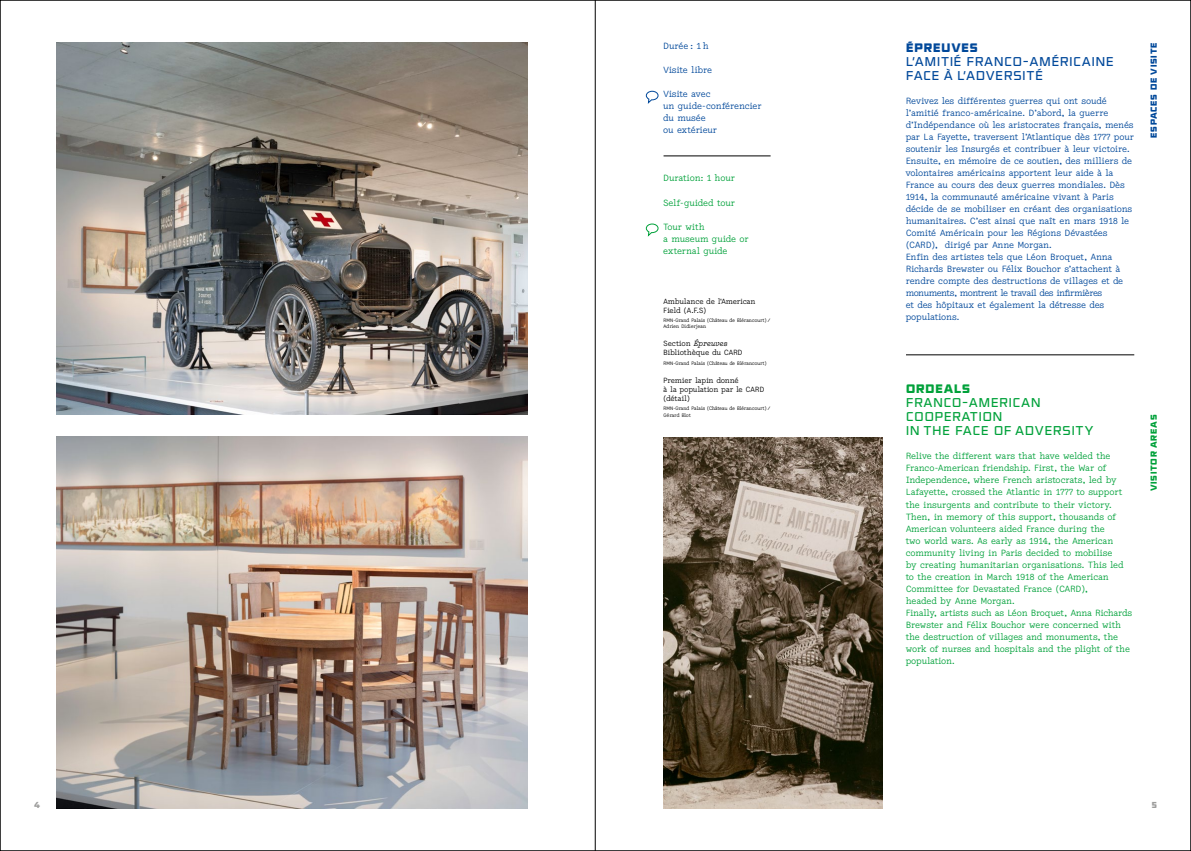
<style>
.page{position:relative;width:1191px;height:851px;background:#fff}
.page>*{position:absolute;margin:0;border:0;box-sizing:border-box;transform-origin:0 0}
.t1{font:12.5px/14px "NN Rektorat STD";letter-spacing:.07em;color:#00a13a}
.t2{font:12.5px/14px "NN Rektorat STD";letter-spacing:.07em;color:#00489a}
.t3{font:900 12px "NN Rektorat STD";letter-spacing:.07em;color:#00489a}
.t4{font:900 12px "NN Rektorat STD";letter-spacing:.07em;color:#00a13a}
.t5{font:9px/12px "Lacrima Senza";letter-spacing:.025em;color:#00489a}
.t6{font:9px/12px "Lacrima Senza";letter-spacing:.03em;color:#00a13a}
.t7{font:900 8.5px "NN Rektorat STD";letter-spacing:.09em;color:#00489a}
.t8{font:900 8.5px "NN Rektorat STD";letter-spacing:.09em;color:#00a13a}
.t9{font:900 8.5px "NN Rektorat STD";color:#9d9d9c}
.t10{font:7.5px/9px "Lacrima Senza";letter-spacing:.025em;color:#000}
.t11{font:italic 7.5px "Lacrima";letter-spacing:.015em;color:#000}
.t12{font:5px/6.5px "Lacrima Senza";letter-spacing:.02em;color:#000}
.s1{font-family:"Lacrima Senza";font-style:normal}
</style>
<div class="page">
<hr style="left:906px;top:354px;width:228px;height:1px;background:#000">
<img style="left:57px;top:43px;width:470px;height:371px">
<img style="left:663px;top:437px;width:219px;height:371px">
<hr style="left:663px;top:156px;width:107px;height:1px;background:#000">
<svg style="left:645px;top:90px;width:14px;height:14px"></svg>
<svg style="left:645px;top:223px;width:14px;height:14px"></svg>
<img style="left:57px;top:437px;width:470px;height:371px">
<hr style="left:595px;top:0;width:1px;height:850px;background:#000">
<p class="t5" style="left:663px;top:40px;width:46px">Durée : 1 h</p>
<p class="t5" style="left:663px;top:64px;width:50px">Visite libre</p>
<p class="t5" style="left:663px;top:88px;width:100px">Visite avec<br>un guide-conférencier du musée<br>ou extérieur</p>
<p class="t6" style="left:663px;top:172px;width:73px">Duration: 1 hour</p>
<p class="t6" style="left:663px;top:196px;width:73px">Self-guided tour</p>
<p class="t6" style="left:663px;top:220px;width:87px">Tour with<br>a museum guide or external guide</p>
<p class="t10" style="left:663px;top:296px;width:93px">Ambulance de l'American<br>Field (A.F.S)</p>
<p class="t12" style="left:663px;top:316px;width:109px">RMN-Grand Palais (Château de Blérancourt) /<br>Adrien Didierjean</p>
<p class="t11" style="left:663px;top:338px;width:65px"><span class="s1">Section</span> Épreuves</p>
<p class="t10" style="left:663px;top:348px;width:80px">Bibliothèque du CARD</p>
<p class="t12" style="left:663px;top:359px;width:105px">RMN-Grand Palais (Château de Blérancourt)</p>
<p class="t10" style="left:663px;top:375px;width:102px">Premier lapin donné<br>à la population par le CARD (détail)</p>
<p class="t12" style="left:663px;top:405px;width:109px">RMN-Grand Palais (Château de Blérancourt) /<br>Gérard Blot</p>
<h2 class="t3" style="left:906px;top:38px;width:73px">ÉPREUVES</h2>
<h1 class="t2" style="left:906px;top:54px;width:209px">L’AMITIÉ FRANCO-AMÉRICAINE<br>FACE À L’ADVERSITÉ</h1>
<p class="t5" style="left:906px;top:95px;width:230px">Revivez les différentes guerres qui ont soudé l’amitié franco-américaine. D’abord, la guerre d’Indépendance où les aristocrates français, menés par La Fayette, traversent l’Atlantique dès 1777 pour soutenir les Insurgés et contribuer à leur victoire.<br>Ensuite, en mémoire de ce soutien, des milliers de volontaires américains apportent leur aide à la France au cours des deux guerres mondiales. Dès 1914, la communauté américaine vivant à Paris décide de se mobiliser en créant des organisations humanitaires. C’est ainsi que naît en mars 1918 le Comité Américain pour les Régions Dévastées (CARD), dirigé par Anne Morgan.<br>Enfin des artistes tels que Léon Broquet, Anna Richards Brewster ou Félix Bouchor s’attachent à rendre compte des destructions de villages et de monuments, montrent le travail des infirmières<br>et des hôpitaux et également la détresse des populations.</p>
<p class="t7" style="left:1147px;top:138px;width:97px;rotate:-90deg">ESPACES DE VISITE</p>
<h2 class="t4" style="left:906px;top:379px;width:65px">ORDEALS</h2>
<h1 class="t1" style="left:906px;top:395px;width:189px">FRANCO-AMERICAN<br>COOPERATION<br>IN THE FACE OF ADVERSITY</h1>
<p class="t6" style="left:906px;top:450px;width:228px">Relive the different wars that have welded the Franco-American friendship. First, the War of Independence, where French aristocrats, led by Lafayette, crossed the Atlantic in 1777 to support the insurgents and contribute to their victory.<br>Then, in memory of this support, thousands of American volunteers aided France during the<br>two world wars. As early as 1914, the American community living in Paris decided to mobilise<br>by creating humanitarian organisations. This led to the creation in March 1918 of the American Committee for Devastated France (CARD),<br>headed by Anne Morgan.<br>Finally, artists such as Léon Broquet, Anna Richards Brewster and Félix Bouchor were concerned with the destruction of villages and monuments, the work of nurses and hospitals and the plight of the population.</p>
<p class="t8" style="left:1147px;top:491px;width:78px;rotate:-90deg">VISITOR AREAS</p>
<p class="t9" style="left:34px;top:798px;width:8px">4</p>
<p class="t9" style="left:1151px;top:798px;width:7px">5</p>
</div>
